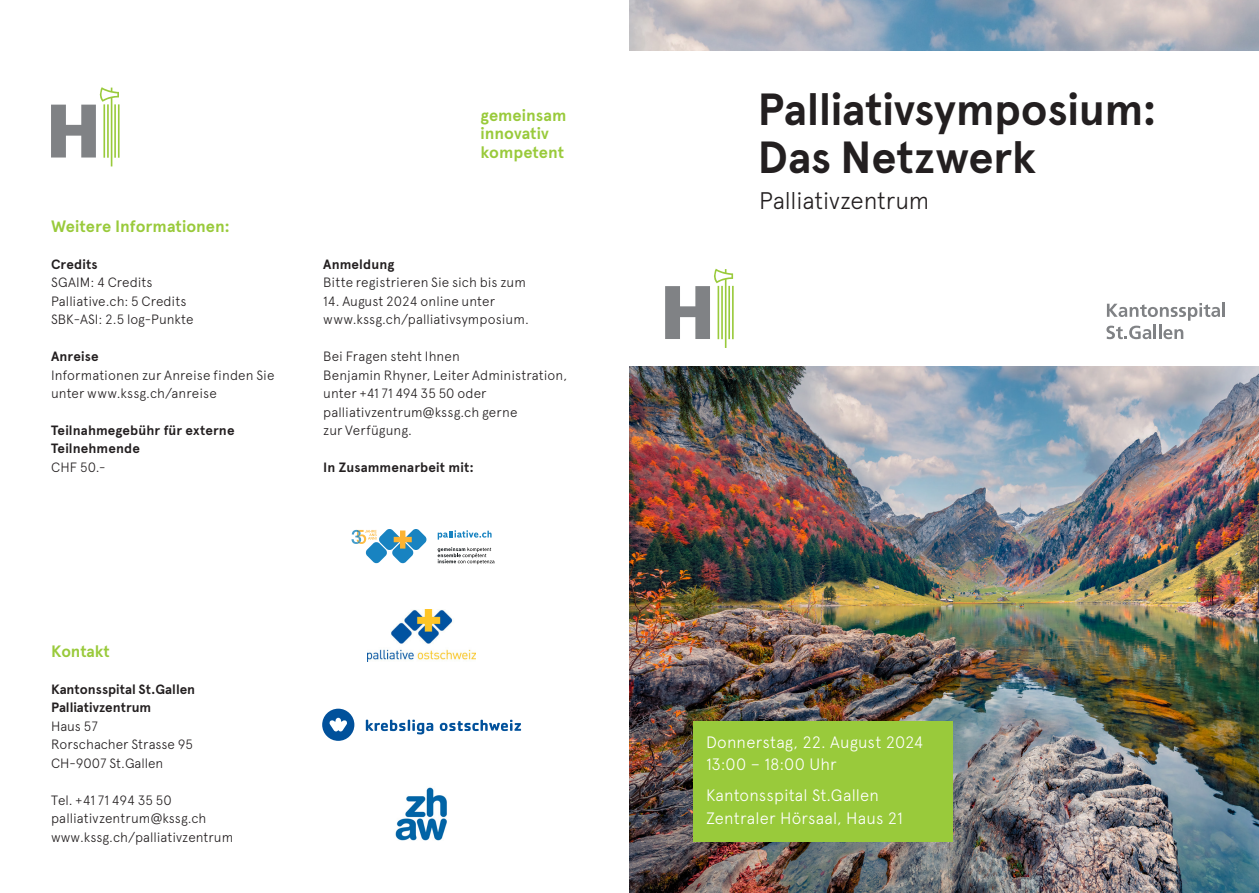
<style>
.page{position:relative;width:1259px;height:893px;background:#fff}
.page>*{position:absolute;margin:0;border:0;box-sizing:border-box;transform-origin:0 0}
.t1{font:700 45px/48px "Apercu";letter-spacing:-.005em;color:#231f20}
.t2{font:300 24px "Apercu";letter-spacing:-.01em;color:#231f20}
.t3{font:300 16.5px/22.5px "Apercu";letter-spacing:.01em;color:#fff}
.t4{font:700 16.5px/18.5px "Apercu";color:#99ca3b}
.t5{font:300 13.5px/18.5px "Apercu";color:#231f20}
.t6{font:700 13.5px/18.5px "Apercu";letter-spacing:.005em;color:#231f20}
</style>
<div class="page">
<img style="left:629px;top:366px;width:630px;height:527px">
<img style="left:629px;top:0;width:630px;height:51px">
<svg style="left:51px;top:87px;width:69px;height:79px"></svg>
<div style="left:693px;top:721px;width:259px;height:121px;background:#99ca3b"></div>
<img style="left:368px;top:609px;width:108px;height:52px">
<svg style="left:437px;top:547px;width:57px;height:17px"></svg>
<svg style="left:438px;top:530px;width:53px;height:10px"></svg>
<svg style="left:351px;top:529px;width:76px;height:35px"></svg>
<svg style="left:366px;top:720px;width:67px;height:14px"></svg>
<svg style="left:322px;top:709px;width:32px;height:32px"></svg>
<svg style="left:440px;top:720px;width:81px;height:11px"></svg>
<img style="left:395px;top:787px;width:52px;height:54px">
<svg style="left:665px;top:269px;width:68px;height:79px"></svg>
<hr style="left:1222px;top:303px;width:3px;height:14px;background:#808285">
<svg style="left:1106px;top:303px;width:114px;height:36px"></svg>
<p class="t4" style="left:51px;top:217px;width:181px">Weitere Informationen:</p>
<p class="t6" style="left:51px;top:255px;width:48px">Credits</p>
<p class="t5" style="left:51px;top:273px;width:144px">SGAIM: 4 Credits<br>Palliative.ch: 5 Credits<br>SBK-ASI: 2.5 log-Punkte</p>
<p class="t6" style="left:51px;top:347px;width:49px">Anreise</p>
<p class="t5" style="left:51px;top:365px;width:225px">Informationen zur Anreise finden Sie unter www.kssg.ch/anreise</p>
<p class="t6" style="left:51px;top:421px;width:185px">Teilnahmegebühr für externe<br>Teilnehmende</p>
<p class="t5" style="left:51px;top:458px;width:56px">CHF 50.-</p>
<p class="t4" style="left:480px;top:106px;width:87px">gemeinsam innovativ kompetent</p>
<p class="t6" style="left:323px;top:255px;width:73px">Anmeldung</p>
<p class="t5" style="left:323px;top:273px;width:204px">Bitte registrieren Sie sich bis zum</p>
<p class="t5" style="left:323px;top:291px;width:207px">14. August 2024 online unter www.kssg.ch/palliativsymposium.</p>
<p class="t5" style="left:323px;top:347px;width:245px">Bei Fragen steht Ihnen<br>Benjamin Rhyner, Leiter Administration, unter +41 71 494 35 50 oder palliativzentrum@kssg.ch gerne<br>zur Verfügung.</p>
<p class="t6" style="left:323px;top:458px;width:152px">In Zusammenarbeit mit:</p>
<p class="t4" style="left:51px;top:642px;width:60px">Kontakt</p>
<p class="t6" style="left:51px;top:680px;width:146px">Kantonsspital St.Gallen<br>Palliativzentrum</p>
<p class="t5" style="left:51px;top:717px;width:144px">Haus 57<br>Rorschacher Strasse 95<br>CH-9007 St.Gallen</p>
<p class="t5" style="left:51px;top:791px;width:184px">Tel. +41 71 494 35 50 palliativzentrum@kssg.ch www.kssg.ch/palliativzentrum</p>
<h1 class="t1" style="left:757px;top:86px;width:401px">Palliativsymposium:<br>Das Netzwerk</h1>
<h2 class="t2" style="left:759px;top:187px;width:172px">Palliativzentrum</h2>
<p class="t3" style="left:706px;top:731px;width:219px">Donnerstag, 22. August 2024<br>13:00 – 18:00 Uhr</p>
<p class="t3" style="left:706px;top:784px;width:198px">Kantonsspital St.Gallen<br>Zentraler Hörsaal, Haus 21</p>
</div>
